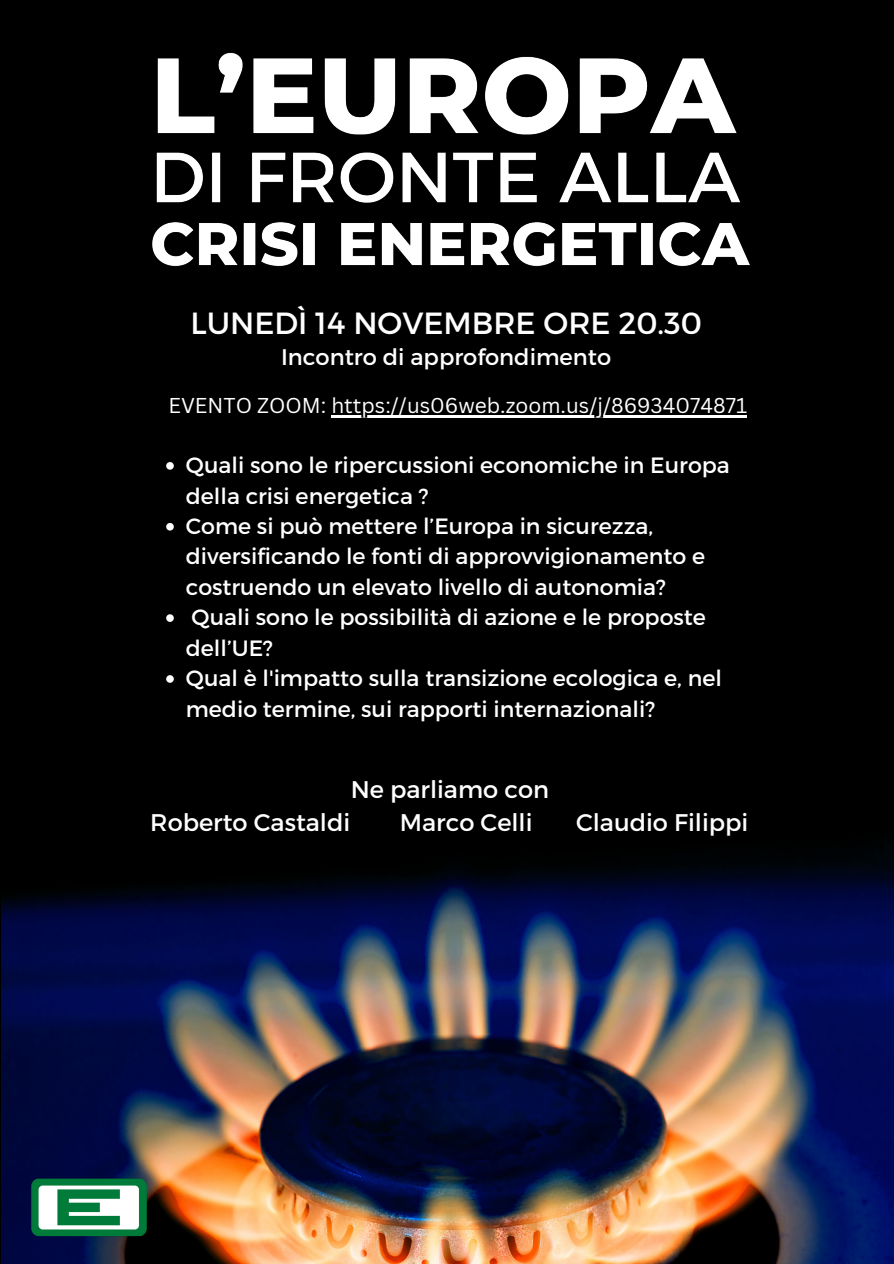
<style>
.page{position:relative;width:894px;height:1264px;background:#fff}
.page>*{position:absolute;margin:0;border:0;box-sizing:border-box;transform-origin:0 0}
.t1{font:30.6px "Montserrat";color:#fff}
.t2{font:24px "Montserrat";color:#fff}
.t3{font:22.65px "Montserrat";color:#fff}
.t4{font:22.2px/30.5px "Montserrat";color:#fff}
.t5{font:20.85px "Canva Sans";color:#fff}
</style>
<div class="page">
<div style="left:0;top:0;width:893px;height:1263px;background:#000"></div>
<img style="left:1px;top:854px;width:892px;height:409px">
<img style="left:29px;top:1175px;width:121px;height:64px">
<img style="left:152px;top:52px;width:598px;height:215px">
<hr style="left:331px;top:415px;width:416px;height:2px;background:#fff">
<svg style="left:166px;top:462px;width:8px;height:7px"></svg>
<svg style="left:166px;top:523px;width:8px;height:7px"></svg>
<svg style="left:166px;top:614px;width:8px;height:8px"></svg>
<svg style="left:166px;top:675px;width:8px;height:7px"></svg>
<h1 class="t1" style="left:190px;top:303px;width:513px">LUNEDÌ 14 NOVEMBRE ORE 20.30</h1>
<p class="t3" style="left:281px;top:342px;width:331px">Incontro di approfondimento</p>
<p class="t5" style="left:168px;top:391px;width:580px">EVENTO ZOOM: https://us06web.zoom.us/j/86934074871</p>
<p class="t4" style="left:186px;top:449px;width:545px">Quali sono le ripercussioni economiche in Europa della crisi energetica ?<br>Come si può mettere l’Europa in sicurezza, diversificando le fonti di approvvigionamento e costruendo un elevato livello di autonomia?<br>Quali sono le possibilità di azione e le proposte dell’UE?<br>Qual è l'impatto sulla transizione ecologica e, nel medio termine, sui rapporti internazionali?</p>
<p class="t2" style="left:350px;top:773px;width:200px">Ne parliamo con</p>
<p class="t2" style="left:150px;top:806px;width:201px">Roberto Castaldi</p>
<p class="t2" style="left:400px;top:806px;width:134px">Marco Celli</p>
<p class="t2" style="left:576px;top:806px;width:174px">Claudio Filippi</p>
</div>
